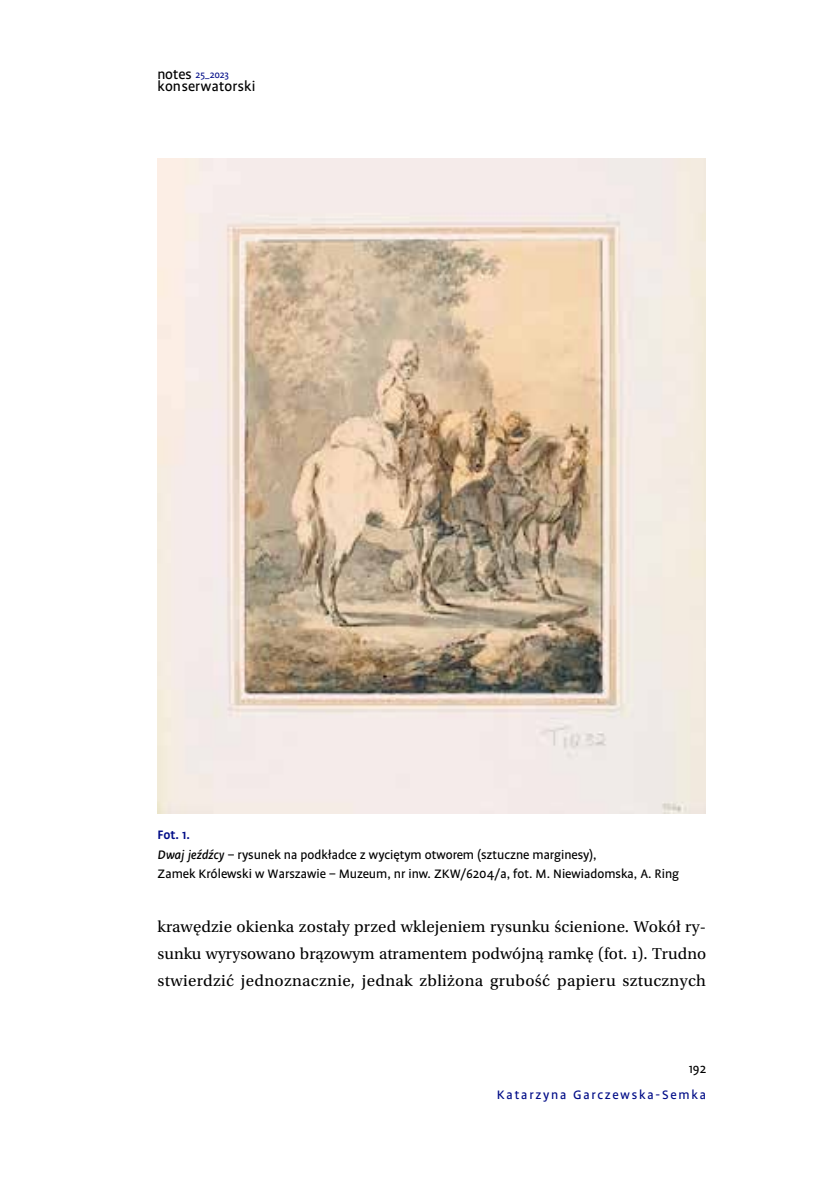
<style>
.page{position:relative;width:834px;height:1191px;background:#fff}
.page>*{position:absolute;margin:0;border:0;box-sizing:border-box;transform-origin:0 0}
.t1{font:16.62px/27.1px "Utopia Pl";letter-spacing:.02em;color:#000;text-align:justify}
.t2{font:15.75px "Zaluski";letter-spacing:.02em;color:#000}
.t3{font:14px/19.2px "Zaluski";color:#000}
.t4{font:14px "Zaluski";letter-spacing:.13em;color:#000c87}
.t5{font:10.5px "Zaluski";letter-spacing:-.02em;color:#000c87}
.s1{font-size:15.75px;color:#000}
.s2{font-weight:700;color:#000c87}
.s3{font-style:italic}
</style>
<div class="page">
<img style="left:158px;top:159px;width:547px;height:654px">
<p class="t5" style="left:158px;top:69px;width:73px"><span class="s1">notes</span> 25_2023</p>
<p class="t2" style="left:158px;top:78px;width:99px">konserwatorski</p>
<p class="t3" style="left:158px;top:825px;width:523px"><span class="s2">Fot. 1.<br></span><span class="s3">Dwaj jeźdźcy</span> – rysunek na podkładce z wyciętym otworem (sztuczne marginesy),<br>Zamek Królewski w Warszawie – Muzeum, nr inw. ZKW/6204/a, fot. M. Niewiadomska, A. Ring</p>
<p class="t1" style="left:158px;top:913px;width:550px">krawędzie okienka zostały przed wklejeniem rysunku ścienione. Wokół ry&shy;sunku wyrysowano brązowym atramentem podwójną ramkę (fot. 1). Trudno stwierdzić jednoznacznie, jednak zbliżona grubość papieru sztucznych</p>
<p class="t3" style="left:688px;top:1059px;width:19px">192</p>
<p class="t4" style="left:497px;top:1087px;width:211px">Katarzyna Garczewska-Semka</p>
</div>
